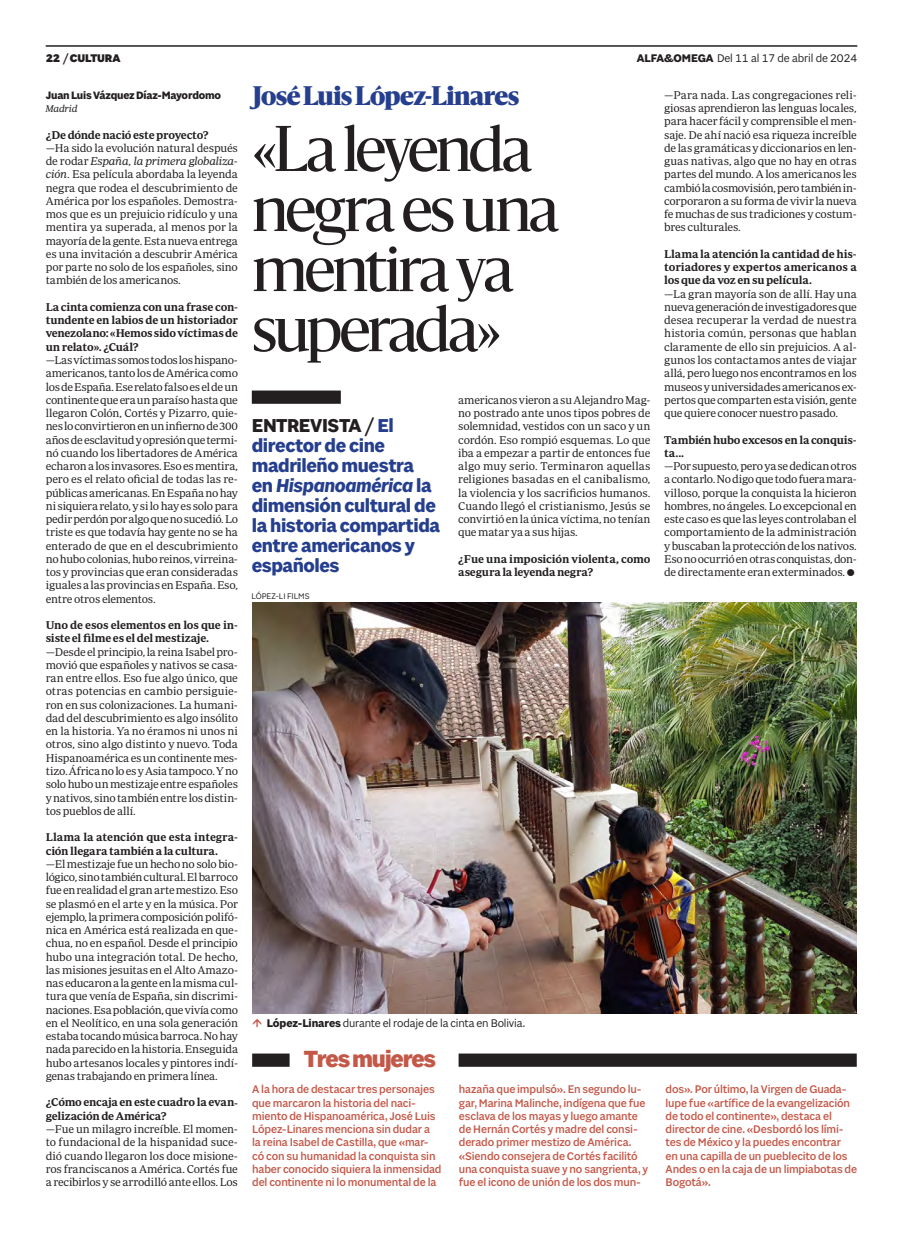
<style>
.page{position:relative;width:903px;height:1234px;background:#fff}
.page>*{position:absolute;margin:0;border:0;box-sizing:border-box;transform-origin:0 0}
._03_TXT_Opinión_sangría{font:60px/60px "Sanomat";letter-spacing:-.045em;color:#231f20}
._03_TXT_Opinión_sangría-2{font:900 25px "Sanomat";letter-spacing:-.02em;color:#253f8e}
.Apoyo_TITULO_salmon{font:800 25px "Sole Sans";letter-spacing:-.05em;color:#c45848}
._03_TXT_Opinión_sangría-3{font:700 20px/20px "Sole Sans";letter-spacing:-.02em;color:#253f8e}
.Apoyo_TEXTO_salmon{font:500 11.88px/13.2px "Sole Sans";letter-spacing:-.01em;color:#c45848}
.Pie_de_foto{font:11.88px "Sole Sans";letter-spacing:-.015em;color:#231f20}
.Foliacion{font:11.88px "Sole Sans";letter-spacing:-.005em;color:#231f20}
.Foliacion-2{font:900 11.88px "Sole Sans";letter-spacing:-.015em;color:#231f20}
.Texto_GENERAL_1_parrafo{font:11.5px/13.2px "Periodico Text Lg";letter-spacing:-.02em;color:#231f20;text-align:justify}
.Texto_GENERAL_pregunta{font:600 11.5px/13.2px "Periodico Text";letter-spacing:-.015em;color:#231f20}
.Firma_propia_cargo{font:700 11.5px "Sole Sans";letter-spacing:-.015em;color:#231f20}
.Firma_propia_lugar{font:italic 300 10px "Periodico Text";letter-spacing:-.01em;color:#231f20}
.Firma_foto{font:8.75px "Sole Sans";color:#231f20}
.s1{font-weight:700}
.s2{font-family:"Periodico Text";font-weight:300;font-style:italic}
.s3{color:#231f20}
.s4{font-style:italic}
</style>
<div class="page">
<hr style="left:46px;top:46px;width:811px;height:1px;background:#231f20">
<div style="left:252px;top:390px;width:89px;height:14px;background:#231f20"></div>
<img style="left:252px;top:602px;width:605px;height:411px">
<div style="left:252px;top:1053px;width:38px;height:13px;background:#231f20"></div>
<div style="left:459px;top:1053px;width:398px;height:13px;background:#231f20"></div>
<p class="Foliacion-2" style="left:46px;top:51px;width:76px">22 / CULTURA</p>
<p class="Foliacion" style="left:637px;top:51px;width:222px"><span class="s1">ALFA&amp;OMEGA</span> Del 11 al 17 de abril de 2024</p>
<p class="Firma_propia_cargo" style="left:46px;top:88px;width:177px">Juan Luis Vázquez Díaz-Mayordomo</p>
<p class="Firma_propia_lugar" style="left:46px;top:103px;width:33px">Madrid</p>
<p class="Texto_GENERAL_pregunta" style="left:46px;top:128px;width:165px">¿De dónde nació este proyecto?</p>
<p class="Texto_GENERAL_1_parrafo" style="left:46px;top:141px;width:194px">—Ha sido la evolución natural después de rodar <span class="s2">España, la primera globaliza&shy;ción</span>. Esa película abordaba la leyenda negra que rodea el descubrimiento de América por los españoles. Demostra&shy;mos que es un prejuicio ridículo y una mentira ya superada, al menos por la mayoría de la gente. Esta nueva entrega es una invitación a descubrir América por parte no solo de los españoles, sino también de los americanos.</p>
<p class="Texto_GENERAL_pregunta" style="left:46px;top:300px;width:194px;text-align:justify">La cinta comienza con una frase con&shy;tundente en labios de un historiador venezolano: «Hemos sido víctimas de un relato». ¿Cuál?</p>
<p class="Texto_GENERAL_1_parrafo" style="left:46px;top:353px;width:194px">—Las víctimas somos todos los hispano&shy;americanos, tanto los de América como los de España. Ese relato falso es el de un continente que era un paraíso hasta que llegaron Colón, Cortés y Pizarro, quie&shy;nes lo convirtieron en un infierno de 300 años de esclavitud y opresión que termi&shy;nó cuando los libertadores de América echaron a los invasores. Eso es mentira, pero es el relato oficial de todas las re&shy;públicas americanas. En España no hay ni siquiera relato, y si lo hay es solo para pedir perdón por algo que no sucedió. Lo triste es que todavía hay gente no se ha enterado de que en el descubrimiento no hubo colonias, hubo reinos, virreina&shy;tos y provincias que eran consideradas iguales a las provincias en España. Eso, entre otros elementos.</p>
<p class="Texto_GENERAL_pregunta" style="left:46px;top:618px;width:194px">Uno de esos elementos en los que in&shy;siste el filme es el del mestizaje.</p>
<p class="Texto_GENERAL_1_parrafo" style="left:46px;top:644px;width:194px">—Desde el principio, la reina Isabel pro&shy;movió que españoles y nativos se casa&shy;ran entre ellos. Eso fue algo único, que otras potencias en cambio persiguie&shy;ron en sus colonizaciones. La humani&shy;dad del descubrimiento es algo insólito en la historia. Ya no éramos ni unos ni otros, sino algo distinto y nuevo. Toda Hispanoamérica es un continente mes&shy;tizo. África no lo es y Asia tampoco.Y no solo hubo un mestizaje entre españoles y nativos, sino también entre los distin&shy;tos pueblos de allí.</p>
<p class="Texto_GENERAL_pregunta" style="left:46px;top:830px;width:194px">Llama la atención que esta integra&shy;ción llegara también a la cultura.</p>
<p class="Texto_GENERAL_1_parrafo" style="left:46px;top:856px;width:194px">—El mestizaje fue un hecho no solo bio&shy;lógico, sino también cultural. El barroco fue en realidad el gran arte mestizo. Eso se plasmó en el arte y en la música. Por ejemplo, la primera composición polifó&shy;nica en América está realizada en que&shy;chua, no en español. Desde el principio hubo una integración total. De hecho, las misiones jesuitas en el Alto Amazo&shy;nas educaron a la gente en la misma cul&shy;tura que venía de España, sin discrimi&shy;naciones. Esa población, que vivía como en el Neolítico, en una sola generación estaba tocando música barroca. No hay nada parecido en la historia. Enseguida hubo artesanos locales y pintores indí&shy;genas trabajando en primera línea.</p>
<p class="Texto_GENERAL_pregunta" style="left:46px;top:1095px;width:194px">¿Cómo encaja en este cuadro la evan&shy;gelización de América?</p>
<p class="Texto_GENERAL_1_parrafo" style="left:46px;top:1121px;width:194px">—Fue un milagro increíble. El momen&shy;to fundacional de la hispanidad suce&shy;dió cuando llegaron los doce misione&shy;ros franciscanos a América. Cortés fue a recibirlos y se arrodilló ante ellos. Los</p>
<p class="_03_TXT_Opinión_sangría-2" style="left:252px;top:75px;width:268px">José Luis López-Linares</p>
<p class="_03_TXT_Opinión_sangría" style="left:252px;top:115px;width:308px">«La leyenda negra es una mentira ya superada»</p>
<p class="_03_TXT_Opinión_sangría-3" style="left:252px;top:416px;width:190px"><span class="s3">ENTREVISTA /</span> El director de cine madrileño muestra en <span class="s4">Hispanoamérica</span> la dimensión cultural de la historia compartida entre americanos y españoles</p>
<p class="Firma_foto" style="left:252px;top:591px;width:59px">LÓPEZ-LI FILMS</p>
<p class="Texto_GENERAL_1_parrafo" style="left:458px;top:393px;width:194px">americanos vieron a su Alejandro Mag&shy;no postrado ante unos tipos pobres de solemnidad, vestidos con un saco y un cordón. Eso rompió esquemas. Lo que iba a empezar a partir de entonces fue algo muy serio. Terminaron aquellas religiones basadas en el canibalismo, la violencia y los sacrificios humanos.<br>Cuando llegó el cristianismo, Jesús se convirtió en la única víctima, no tenían que matar ya a sus hijas.</p>
<p class="Texto_GENERAL_pregunta" style="left:458px;top:552px;width:194px">¿Fue una imposición violenta, como asegura la leyenda negra?</p>
<p class="Texto_GENERAL_1_parrafo" style="left:664px;top:88px;width:194px">—Para nada. Las congregaciones reli&shy;giosas aprendieron las lenguas locales, para hacer fácil y comprensible el men&shy;saje. De ahí nació esa riqueza increíble de las gramáticas y diccionarios en len&shy;guas nativas, algo que no hay en otras partes del mundo. A los americanos les cambió la cosmovisión, pero también in&shy;corporaron a su forma de vivir la nueva fe muchas de sus tradiciones y costum&shy;bres culturales.</p>
<p class="Texto_GENERAL_pregunta" style="left:664px;top:247px;width:194px;text-align:justify">Llama la atención la cantidad de his&shy;toriadores y expertos americanos a los que da voz en su película.</p>
<p class="Texto_GENERAL_1_parrafo" style="left:664px;top:287px;width:194px">—La gran mayoría son de allí. Hay una nueva generación de investigadores que desea recuperar la verdad de nuestra historia común, personas que hablan claramente de ello sin prejuicios. A al&shy;gunos los contactamos antes de viajar allá, pero luego nos encontramos en los museos y universidades americanos ex&shy;pertos que comparten esta visión, gente que quiere conocer nuestro pasado.</p>
<p class="Texto_GENERAL_pregunta" style="left:664px;top:433px;width:194px">También hubo excesos en la conquis&shy;ta...</p>
<p class="Texto_GENERAL_1_parrafo" style="left:664px;top:459px;width:194px">—Por supuesto, pero ya se dedican otros a contarlo. No digo que todo fuera mara&shy;villoso, porque la conquista la hicieron hombres, no ángeles. Lo excepcional en este caso es que las leyes controlaban el comportamiento de la administración y buscaban la protección de los nativos.<br>Eso no ocurrió en otras conquistas, don&shy;de directamente eran exterminados.</p>
<p class="Pie_de_foto" style="left:267px;top:1016px;width:260px"><span class="s1">López-Linares</span> durante el rodaje de la cinta en Bolivia.</p>
<p class="Apoyo_TITULO_salmon" style="left:304px;top:1043px;width:134px">Tres mujeres</p>
<p class="Apoyo_TEXTO_salmon" style="left:252px;top:1082px;width:191px">A la hora de destacar tres personajes que marcaron la historia del naci&shy;miento de Hispanoamérica, José Luis López-Linares menciona sin dudar a la reina Isabel de Castilla, que «mar&shy;có con su humanidad la conquista sin haber conocido siquiera la inmensidad del continente ni lo monumental de la</p>
<p class="Apoyo_TEXTO_salmon" style="left:459px;top:1082px;width:191px">hazaña que impulsó». En segundo lu&shy;gar, Marina Malinche, indígena que fue esclava de los mayas y luego amante de Hernán Cortés y madre del consi&shy;derado primer mestizo de América. «Siendo consejera de Cortés facilitó una conquista suave y no sangrienta, y fue el icono de unión de los dos mun-</p>
<p class="Apoyo_TEXTO_salmon" style="left:665px;top:1082px;width:193px">dos». Por último, la Virgen de Guada&shy;lupe fue «artífice de la evangelización de todo el continente», destaca el director de cine. «Desbordó los lími&shy;tes de México y la puedes encontrar<br>en una capilla de un pueblecito de los Andes o en la caja de un limpiabotas de Bogotá».</p>
</div>
